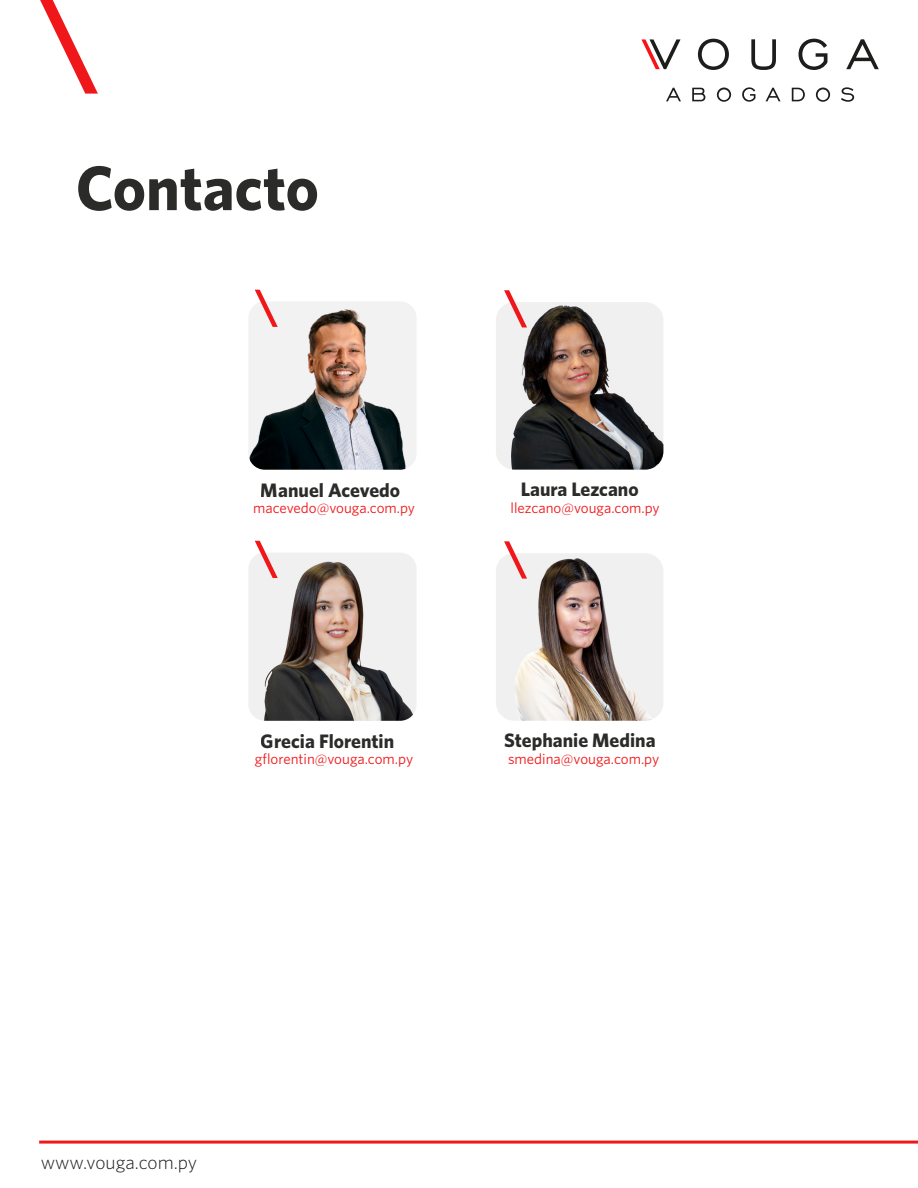
<style>
.page{position:relative;width:918px;height:1188px;background:#fff}
.page>*{position:absolute;margin:0;border:0;box-sizing:border-box;transform-origin:0 0}
.t1{font:700 63px "Whitney";color:#1d1d1b}
.t2{font:700 19.5px "Whitney";color:#1d1d1b}
.t3{font:300 19.5px "Whitney";color:#1d1d1b}
.t4{font:15px "Whitney";color:#f0171a}
</style>
<div class="page">
<svg style="left:641px;top:39px;width:40px;height:30px"></svg>
<svg style="left:698px;top:39px;width:31px;height:31px"></svg>
<svg style="left:751px;top:39px;width:25px;height:31px"></svg>
<svg style="left:799px;top:39px;width:28px;height:31px"></svg>
<svg style="left:846px;top:39px;width:33px;height:30px"></svg>
<svg style="left:666px;top:88px;width:15px;height:13px"></svg>
<svg style="left:692px;top:88px;width:13px;height:13px"></svg>
<svg style="left:717px;top:87px;width:14px;height:15px"></svg>
<svg style="left:742px;top:87px;width:13px;height:15px"></svg>
<svg style="left:766px;top:88px;width:15px;height:13px"></svg>
<svg style="left:792px;top:88px;width:13px;height:13px"></svg>
<svg style="left:816px;top:87px;width:14px;height:15px"></svg>
<svg style="left:841px;top:87px;width:13px;height:15px"></svg>
<svg style="left:40px;top:0;width:58px;height:94px"></svg>
<hr style="left:39px;top:1141px;width:879px;height:3px;background:#f0171a">
<svg style="left:249px;top:290px;width:167px;height:180px"></svg>
<img style="left:496px;top:302px;width:167px;height:168px">
<svg style="left:504px;top:290px;width:23px;height:37px"></svg>
<img style="left:249px;top:553px;width:167px;height:168px">
<svg style="left:255px;top:541px;width:23px;height:37px"></svg>
<img style="left:496px;top:553px;width:167px;height:168px">
<svg style="left:504px;top:541px;width:23px;height:38px"></svg>
<h1 class="t1" style="left:76px;top:150px;width:245px">Contacto</h1>
<h2 class="t2" style="left:261px;top:478px;width:141px">Manuel Acevedo</h2>
<p class="t4" style="left:253px;top:499px;width:164px">macevedo@vouga.com.py</p>
<h2 class="t2" style="left:261px;top:730px;width:135px">Grecia Florentin</h2>
<p class="t4" style="left:255px;top:750px;width:160px">gflorentin@vouga.com.py</p>
<h2 class="t2" style="left:521px;top:477px;width:120px">Laura Lezcano</h2>
<p class="t4" style="left:511px;top:499px;width:151px">llezcano@vouga.com.py</p>
<h2 class="t2" style="left:504px;top:728px;width:153px">Stephanie Medina</h2>
<p class="t4" style="left:508px;top:750px;width:153px">smedina@vouga.com.py</p>
<h2 class="t3" style="left:41px;top:1151px;width:158px">www.vouga.com.py</h2>
</div>
